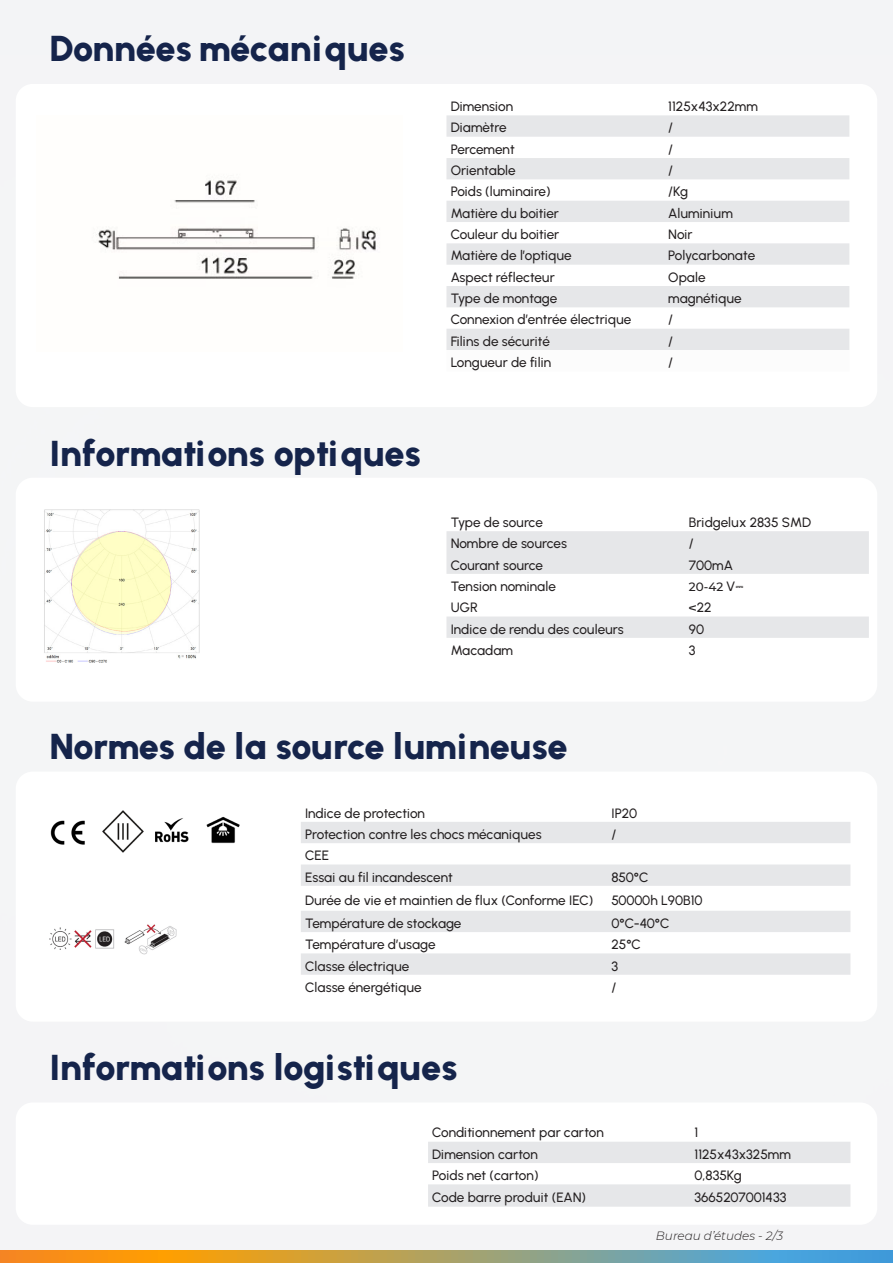
<style>
.page{position:relative;width:893px;height:1263px;background:#f4f5f6}
.page>*{position:absolute;margin:0;border:0;box-sizing:border-box;transform-origin:0 0}
.t1{font:900 36px "Urbanist";letter-spacing:-.01em;color:#15244b}
.Texte_courant{font:500 13.5px "Urbanist";letter-spacing:-.005em;color:#231f20}
.Texte_courant-2{font:italic 300 12px "Montserrat";color:#231f20}
.Texte_courant-3{font:500 12px "Montserrat";color:#231f20}
.s1{font-family:"Urbanist";font-size:13.5px}
.s2{font-family:"Cambria Math";font-weight:400;font-size:13.5px}
</style>
<div class="page">
<div style="left:16px;top:84px;width:861px;height:323px;background:#fff;border-radius:17px"></div>
<div style="left:16px;top:771px;width:861px;height:251px;background:#fff;border-radius:17px"></div>
<div style="left:16px;top:478px;width:861px;height:224px;background:#fff;border-radius:17px"></div>
<div style="left:16px;top:1102px;width:861px;height:123px;background:#fff;border-radius:17px"></div>
<svg style="left:446px;top:531px;width:423px;height:107px;fill:#e6e7e9"></svg>
<svg style="left:428px;top:1142px;width:422px;height:65px"></svg>
<svg style="left:301px;top:822px;width:549px;height:153px;fill:#e6e7e9"></svg>
<div style="left:446px;top:115px;width:403px;height:22px;background:#e6e7e9"></div>
<svg style="left:446px;top:158px;width:403px;height:192px;fill:#e6e7e9"></svg>
<svg style="left:0;top:1251px;width:893px;height:12px;background:#a79e6c"></svg>
<img style="left:96px;top:180px;width:280px;height:99px">
<img style="left:102px;top:810px;width:87px;height:43px">
<img style="left:50px;top:820px;width:35px;height:25px">
<img style="left:50px;top:928px;width:64px;height:22px">
<img style="left:124px;top:924px;width:53px;height:31px">
<img style="left:206px;top:816px;width:34px;height:28px">
<img style="left:44px;top:510px;width:156px;height:153px">
<p class="t1" style="left:50px;top:27px;width:357px">Données mécaniques</p>
<p class="t1" style="left:50px;top:431px;width:373px">Informations optiques</p>
<p class="Texte_courant" style="left:451px;top:98px;width:64px">Dimension</p>
<p class="Texte_courant" style="left:668px;top:98px;width:91px">1125x43x22mm</p>
<p class="Texte_courant" style="left:451px;top:120px;width:57px">Diamètre</p>
<p class="Texte_courant" style="left:668px;top:120px;width:6px">/</p>
<p class="Texte_courant" style="left:451px;top:141px;width:65px">Percement</p>
<p class="Texte_courant" style="left:668px;top:141px;width:6px">/</p>
<p class="Texte_courant" style="left:451px;top:162px;width:66px">Orientable</p>
<p class="Texte_courant" style="left:668px;top:162px;width:6px">/</p>
<p class="Texte_courant" style="left:451px;top:184px;width:101px">Poids (luminaire)</p>
<p class="Texte_courant" style="left:668px;top:184px;width:21px">/Kg</p>
<p class="Texte_courant" style="left:451px;top:205px;width:110px">Matière du boitier</p>
<p class="Texte_courant" style="left:668px;top:205px;width:66px">Aluminium</p>
<p class="Texte_courant" style="left:451px;top:226px;width:110px">Couleur du boitier</p>
<p class="Texte_courant" style="left:668px;top:226px;width:26px">Noir</p>
<p class="Texte_courant" style="left:451px;top:248px;width:122px">Matière de l’optique</p>
<p class="Texte_courant" style="left:668px;top:248px;width:88px">Polycarbonate</p>
<p class="Texte_courant" style="left:451px;top:269px;width:106px">Aspect réflecteur</p>
<p class="Texte_courant" style="left:668px;top:269px;width:39px">Opale</p>
<p class="Texte_courant" style="left:451px;top:290px;width:108px">Type de montage</p>
<p class="Texte_courant" style="left:668px;top:290px;width:75px">magnétique</p>
<p class="Texte_courant" style="left:451px;top:312px;width:182px">Connexion d’entrée électrique</p>
<p class="Texte_courant" style="left:668px;top:312px;width:6px">/</p>
<p class="Texte_courant" style="left:451px;top:333px;width:101px">Filins de sécurité</p>
<p class="Texte_courant" style="left:668px;top:333px;width:6px">/</p>
<p class="Texte_courant" style="left:451px;top:354px;width:102px">Longueur de filin</p>
<p class="Texte_courant" style="left:668px;top:354px;width:6px">/</p>
<p class="Texte_courant" style="left:451px;top:514px;width:94px">Type de source</p>
<p class="Texte_courant" style="left:689px;top:514px;width:124px">Bridgelux 2835 SMD</p>
<p class="Texte_courant" style="left:451px;top:535px;width:118px">Nombre de sources</p>
<p class="Texte_courant" style="left:689px;top:535px;width:6px">/</p>
<p class="Texte_courant" style="left:451px;top:557px;width:94px">Courant source</p>
<p class="Texte_courant" style="left:689px;top:557px;width:46px">700mA</p>
<p class="Texte_courant" style="left:451px;top:578px;width:107px">Tension nominale</p>
<p class="Texte_courant-3" style="left:689px;top:578px;width:57px">20-42 <span class="s1">V</span><span class="s2">⎓</span></p>
<p class="Texte_courant" style="left:451px;top:599px;width:29px">UGR</p>
<p class="Texte_courant" style="left:689px;top:599px;width:24px">&lt;22</p>
<p class="Texte_courant" style="left:451px;top:621px;width:175px">Indice de rendu des couleurs</p>
<p class="Texte_courant" style="left:689px;top:621px;width:17px">90</p>
<p class="Texte_courant" style="left:451px;top:642px;width:64px">Macadam</p>
<p class="Texte_courant" style="left:689px;top:642px;width:8px">3</p>
<p class="t1" style="left:50px;top:725px;width:519px">Normes de la source lumineuse</p>
<p class="Texte_courant" style="left:305px;top:805px;width:122px">Indice de protection</p>
<p class="Texte_courant" style="left:611px;top:805px;width:27px">IP20</p>
<p class="Texte_courant" style="left:305px;top:826px;width:238px">Protection contre les chocs mécaniques</p>
<p class="Texte_courant" style="left:611px;top:826px;width:6px">/</p>
<p class="Texte_courant" style="left:305px;top:847px;width:26px">CEE</p>
<p class="Texte_courant" style="left:305px;top:869px;width:149px">Essai au fil incandescent</p>
<p class="Texte_courant" style="left:611px;top:869px;width:38px">850°C</p>
<p class="Texte_courant" style="left:305px;top:892px;width:290px">Durée de vie et maintien de flux (Conforme IEC)</p>
<p class="Texte_courant" style="left:611px;top:892px;width:93px">50000h L90B10</p>
<p class="Texte_courant" style="left:305px;top:915px;width:158px">Température de stockage</p>
<p class="Texte_courant" style="left:611px;top:915px;width:60px">0°C-40°C</p>
<p class="Texte_courant" style="left:305px;top:936px;width:132px">Température d’usage</p>
<p class="Texte_courant" style="left:611px;top:936px;width:31px">25°C</p>
<p class="Texte_courant" style="left:305px;top:958px;width:106px">Classe électrique</p>
<p class="Texte_courant" style="left:611px;top:958px;width:8px">3</p>
<p class="Texte_courant" style="left:305px;top:979px;width:118px">Classe énergétique</p>
<p class="Texte_courant" style="left:611px;top:979px;width:6px">/</p>
<p class="t1" style="left:50px;top:1045px;width:409px">Informations logistiques</p>
<p class="Texte_courant" style="left:432px;top:1124px;width:173px">Conditionnement par carton</p>
<p class="Texte_courant" style="left:694px;top:1124px;width:5px">1</p>
<p class="Texte_courant" style="left:432px;top:1146px;width:107px">Dimension carton</p>
<p class="Texte_courant" style="left:694px;top:1146px;width:98px">1125x43x325mm</p>
<p class="Texte_courant" style="left:432px;top:1167px;width:108px">Poids net (carton)</p>
<p class="Texte_courant" style="left:694px;top:1167px;width:49px">0,835Kg</p>
<p class="Texte_courant" style="left:432px;top:1189px;width:155px">Code barre produit (EAN)</p>
<p class="Texte_courant" style="left:694px;top:1189px;width:94px">3665207001433</p>
<p class="Texte_courant-2" style="left:656px;top:1228px;width:129px">Bureau d’études - 2/3</p>
</div>
